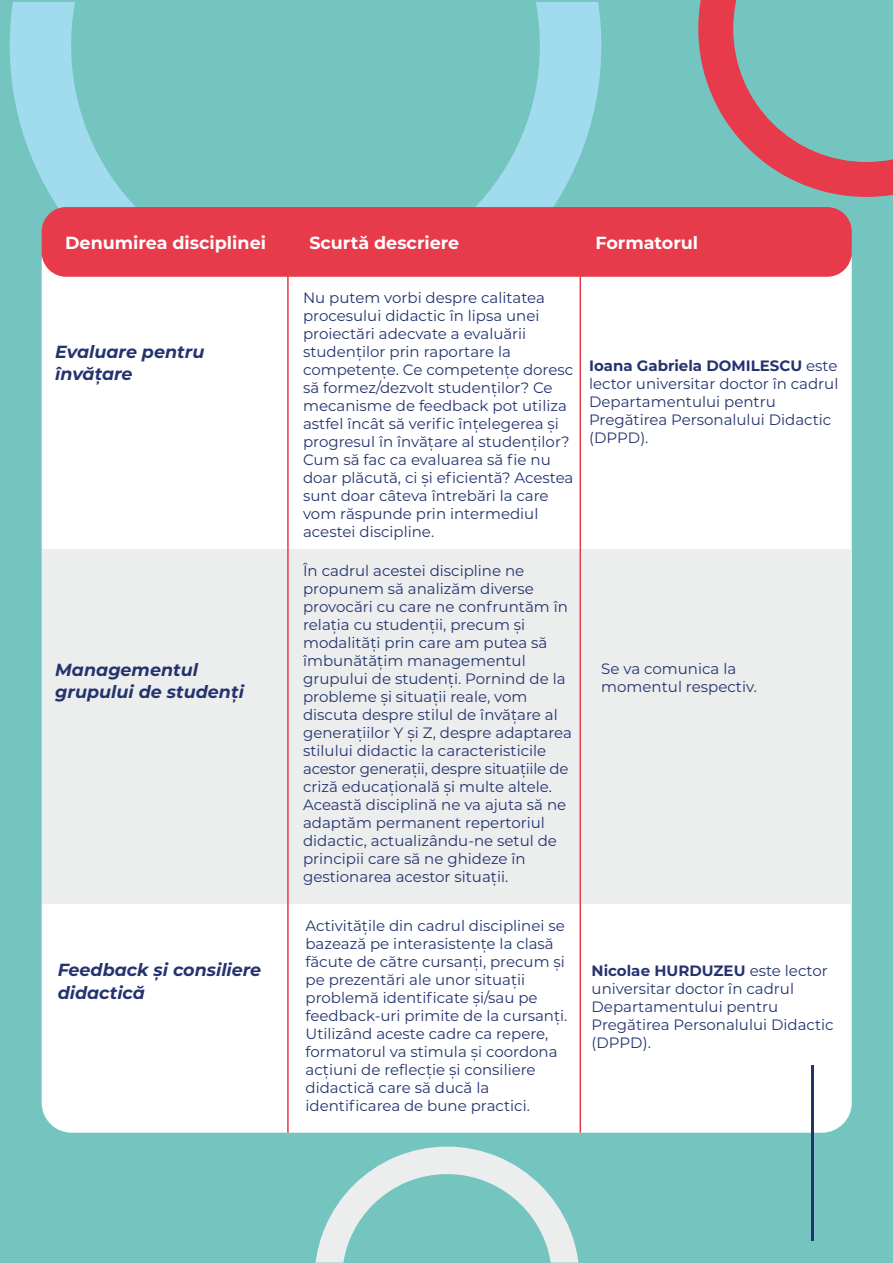
<style>
.page{position:relative;width:893px;height:1263px;background:#74c5c0}
.page>*{position:absolute;margin:0;border:0;box-sizing:border-box;transform-origin:0 0}
.t1{font:italic 700 17.55px/22.5px "Montserrat";color:#24336f}
.t2{font:700 17.55px "Montserrat";color:#fff}
.t3{font:15px/18px "Montserrat";color:#24336f}
.s1{font-weight:700}
</style>
<div class="page">
<svg style="left:10px;top:2px;width:591px;height:339px"></svg>
<svg style="left:698px;top:0;width:195px;height:197px"></svg>
<div style="left:42px;top:232px;width:810px;height:901px;background:#fff;border-radius:30px"></div>
<div style="left:42px;top:549px;width:810px;height:355px;background:#eceded"></div>
<hr style="left:287px;top:247px;width:2px;height:886px;background:#e73a4a">
<hr style="left:579px;top:247px;width:2px;height:886px;background:#e73a4a">
<div style="left:42px;top:207px;width:810px;height:70px;background:#e73a4a;border-radius:24px"></div>
<svg style="left:316px;top:1146px;width:262px;height:116px"></svg>
<hr style="left:811px;top:1065px;width:3px;height:176px;background:#24336f">
<p class="t2" style="left:65px;top:230px;width:202px">Denumirea disciplinei</p>
<p class="t2" style="left:309px;top:230px;width:151px">Scurtă descriere</p>
<p class="t2" style="left:595px;top:230px;width:104px">Formatorul</p>
<p class="t1" style="left:55px;top:339px;width:151px">Evaluare pentru învățare</p>
<p class="t1" style="left:55px;top:658px;width:190px">Managementul grupului de studenți</p>
<p class="t1" style="left:58px;top:958px;width:205px">Feedback și consiliere didactică</p>
<p class="t3" style="left:303px;top:288px;width:272px">Nu putem vorbi despre calitatea procesului didactic în lipsa unei proiectări adecvate a evaluării studenților prin raportare la competențe. Ce competențe doresc să formez/dezvolt studenților? Ce mecanisme de feedback pot utiliza astfel încât să verific înțelegerea și progresul în învățare al studenților?<br>Cum să fac ca evaluarea să fie nu doar plăcută, ci și eficientă? Acestea sunt doar câteva întrebări la care vom răspunde prin intermediul acestei discipline.</p>
<p class="t3" style="left:303px;top:561px;width:270px">În cadrul acestei discipline ne propunem să analizăm diverse provocări cu care ne confruntăm în relația cu studenții, precum și modalități prin care am putea să îmbunătățim managementul grupului de studenți. Pornind de la probleme și situații reale, vom discuta despre stilul de învățare al generațiilor Y și Z, despre adaptarea stilului didactic la caracteristicile acestor generații, despre situațiile de criză educațională și multe altele.<br>Această disciplină ne va ajuta să ne adaptăm permanent repertoriul didactic, actualizându-ne setul de principii care să ne ghideze în gestionarea acestor situații.</p>
<p class="t3" style="left:305px;top:916px;width:263px">Activitățile din cadrul disciplinei se bazează pe interasistențe la clasă făcute de către cursanți, precum și pe prezentări ale unor situații problemă identificate și/sau pe feedback-uri primite de la cursanți.<br>Utilizând aceste cadre ca repere, formatorul va stimula și coordona acțiuni de reflecție și consiliere didactică care să ducă la identificarea de bune practici.</p>
<p class="t3" style="left:589px;top:356px;width:251px"><span class="s1">Ioana Gabriela DOMILESCU</span> este lector universitar doctor în cadrul<br>Departamentului pentru<br>Pregătirea Personalului Didactic (DPPD).</p>
<p class="t3" style="left:601px;top:659px;width:157px">Se va comunica la momentul respectiv.</p>
<p class="t3" style="left:592px;top:961px;width:244px"><span class="s1">Nicolae HURDUZEU</span> este lector universitar doctor în cadrul<br>Departamentului pentru<br>Pregătirea Personalului Didactic (DPPD).</p>
</div>
